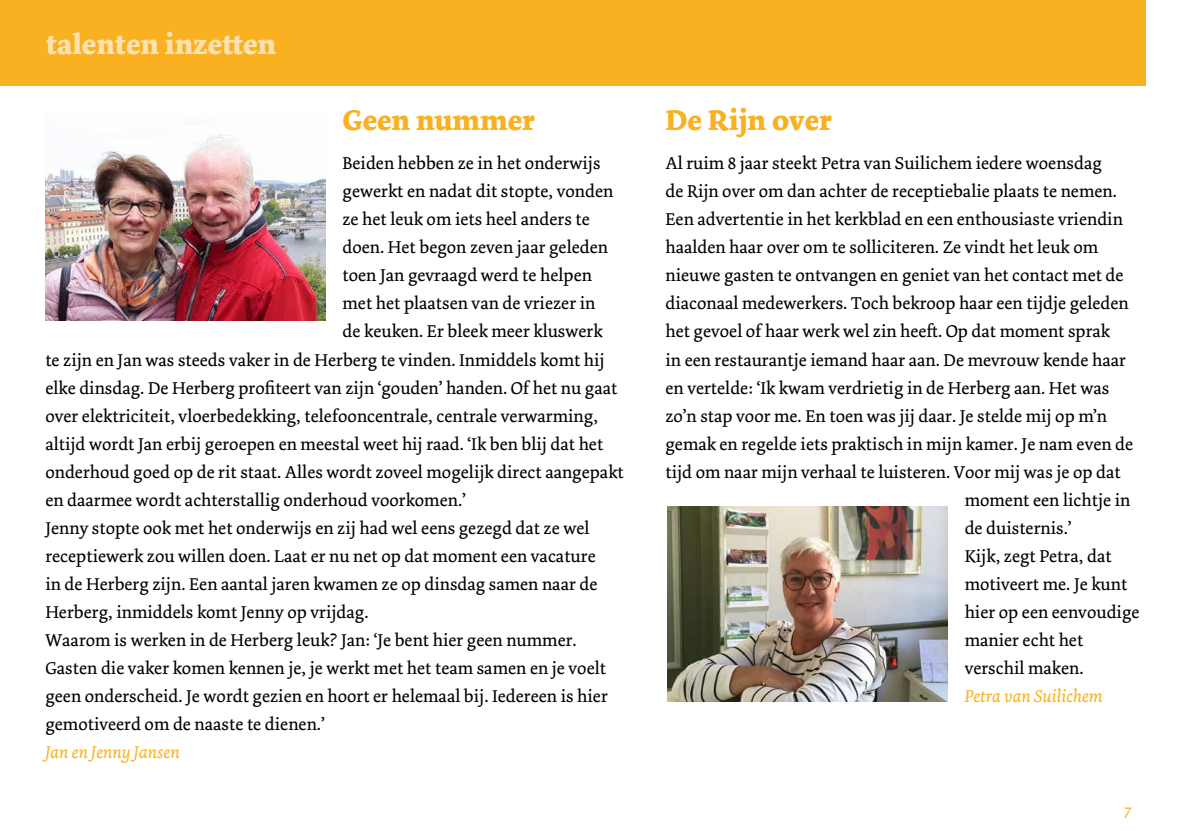
<style>
.page{position:relative;width:1191px;height:840px;background:#fff}
.page>*{position:absolute;margin:0;border:0;box-sizing:border-box;transform-origin:0 0}
.t1{font:700 30px "Dolly Pro";color:#f9b122}
.t2{font:700 30px "Dolly Pro";color:#fee1b1}
.t3{font:18px "Dolly Pro";color:#000}
.t4{font:italic 18px "Dolly Pro";color:#f9b122}
.t5{font:16px "Dolly Pro";color:#f9b122}
</style>
<div class="page">
<div style="left:0;top:0;width:1145px;height:85px;background:#f9b122"></div>
<img style="left:46px;top:135px;width:279px;height:185px">
<img style="left:668px;top:506px;width:279px;height:195px">
<h1 class="t2" style="left:46px;top:24px;width:232px">talenten inzetten</h1>
<h1 class="t1" style="left:342px;top:100px;width:193px">Geen nummer</h1>
<p class="t3" style="left:342px;top:152px;width:259px">Beiden hebben ze in het onderwijs</p>
<p class="t3" style="left:342px;top:180px;width:272px">gewerkt en nadat dit stopte, vonden</p>
<p class="t3" style="left:342px;top:208px;width:249px">ze het leuk om iets heel anders te</p>
<p class="t3" style="left:342px;top:236px;width:267px">doen. Het begon zeven jaar geleden</p>
<p class="t3" style="left:342px;top:264px;width:251px">toen Jan gevraagd werd te helpen</p>
<p class="t3" style="left:342px;top:292px;width:254px">met het plaatsen van de vriezer in</p>
<p class="t3" style="left:342px;top:320px;width:262px">de keuken. Er bleek meer kluswerk</p>
<p class="t3" style="left:45px;top:348px;width:561px">te zijn en Jan was steeds vaker in de Herberg te vinden. Inmiddels komt hij</p>
<p class="t3" style="left:45px;top:376px;width:573px">elke dinsdag. De Herberg profiteert van zijn ‘gouden’ handen. Of het nu gaat</p>
<p class="t3" style="left:45px;top:404px;width:554px">over elektriciteit, vloerbedekking, telefooncentrale, centrale verwarming,</p>
<p class="t3" style="left:45px;top:432px;width:559px">altijd wordt Jan erbij geroepen en meestal weet hij raad. ‘Ik ben blij dat het</p>
<p class="t3" style="left:45px;top:460px;width:580px">onderhoud goed op de rit staat. Alles wordt zoveel mogelijk direct aangepakt</p>
<p class="t3" style="left:45px;top:488px;width:422px">en daarmee wordt achterstallig onderhoud voorkomen.’</p>
<p class="t3" style="left:45px;top:516px;width:545px">Jenny stopte ook met het onderwijs en zij had wel eens gezegd dat ze wel</p>
<p class="t3" style="left:45px;top:544px;width:552px">receptiewerk zou willen doen. Laat er nu net op dat moment een vacature</p>
<p class="t3" style="left:45px;top:572px;width:553px">in de Herberg zijn. Een aantal jaren kwamen ze op dinsdag samen naar de</p>
<p class="t3" style="left:45px;top:600px;width:325px">Herberg, inmiddels komt Jenny op vrijdag.</p>
<p class="t3" style="left:45px;top:628px;width:533px">Waarom is werken in de Herberg leuk? Jan: ‘Je bent hier geen nummer.</p>
<p class="t3" style="left:45px;top:656px;width:562px">Gasten die vaker komen kennen je, je werkt met het team samen en je voelt</p>
<p class="t3" style="left:45px;top:684px;width:564px">geen onderscheid. Je wordt gezien en hoort er helemaal bij. Iedereen is hier</p>
<p class="t3" style="left:45px;top:712px;width:281px">gemotiveerd om de naaste te dienen.’</p>
<p class="t4" style="left:45px;top:740px;width:136px">Jan en Jenny Jansen</p>
<h1 class="t1" style="left:665px;top:100px;width:168px">De Rijn over</h1>
<p class="t3" style="left:665px;top:152px;width:438px">Al ruim 8 jaar steekt Petra van Suilichem iedere woensdag</p>
<p class="t3" style="left:665px;top:180px;width:453px">de Rijn over om dan achter de receptiebalie plaats te nemen.</p>
<p class="t3" style="left:665px;top:208px;width:459px">Een advertentie in het kerkblad en een enthousiaste vriendin</p>
<p class="t3" style="left:665px;top:236px;width:434px">haalden haar over om te solliciteren. Ze vindt het leuk om</p>
<p class="t3" style="left:665px;top:264px;width:459px">nieuwe gasten te ontvangen en geniet van het contact met de</p>
<p class="t3" style="left:665px;top:292px;width:465px">diaconaal medewerkers. Toch bekroop haar een tijdje geleden</p>
<p class="t3" style="left:665px;top:320px;width:446px">het gevoel of haar werk wel zin heeft. Op dat moment sprak</p>
<p class="t3" style="left:665px;top:348px;width:462px">in een restaurantje iemand haar aan. De mevrouw kende haar</p>
<p class="t3" style="left:665px;top:376px;width:445px">en vertelde: ‘Ik kwam verdrietig in de Herberg aan. Het was</p>
<p class="t3" style="left:665px;top:404px;width:443px">zo’n stap voor me. En toen was jij daar. Je stelde mij op m’n</p>
<p class="t3" style="left:665px;top:432px;width:469px">gemak en regelde iets praktisch in mijn kamer. Je nam even de</p>
<p class="t3" style="left:665px;top:460px;width:457px">tijd om naar mijn verhaal te luisteren. Voor mij was je op dat</p>
<p class="t3" style="left:964px;top:488px;width:167px">moment een lichtje in</p>
<p class="t3" style="left:964px;top:516px;width:108px">de duisternis.’</p>
<p class="t3" style="left:964px;top:544px;width:148px">Kijk, zegt Petra, dat</p>
<p class="t3" style="left:964px;top:572px;width:164px">motiveert me. Je kunt</p>
<p class="t3" style="left:964px;top:600px;width:176px">hier op een eenvoudige</p>
<p class="t3" style="left:964px;top:628px;width:120px">manier echt het</p>
<p class="t3" style="left:964px;top:656px;width:120px">verschil maken.</p>
<p class="t4" style="left:964px;top:684px;width:139px">Petra van Suilichem</p>
<p class="t5" style="left:1124px;top:799px;width:9px">7</p>
</div>
